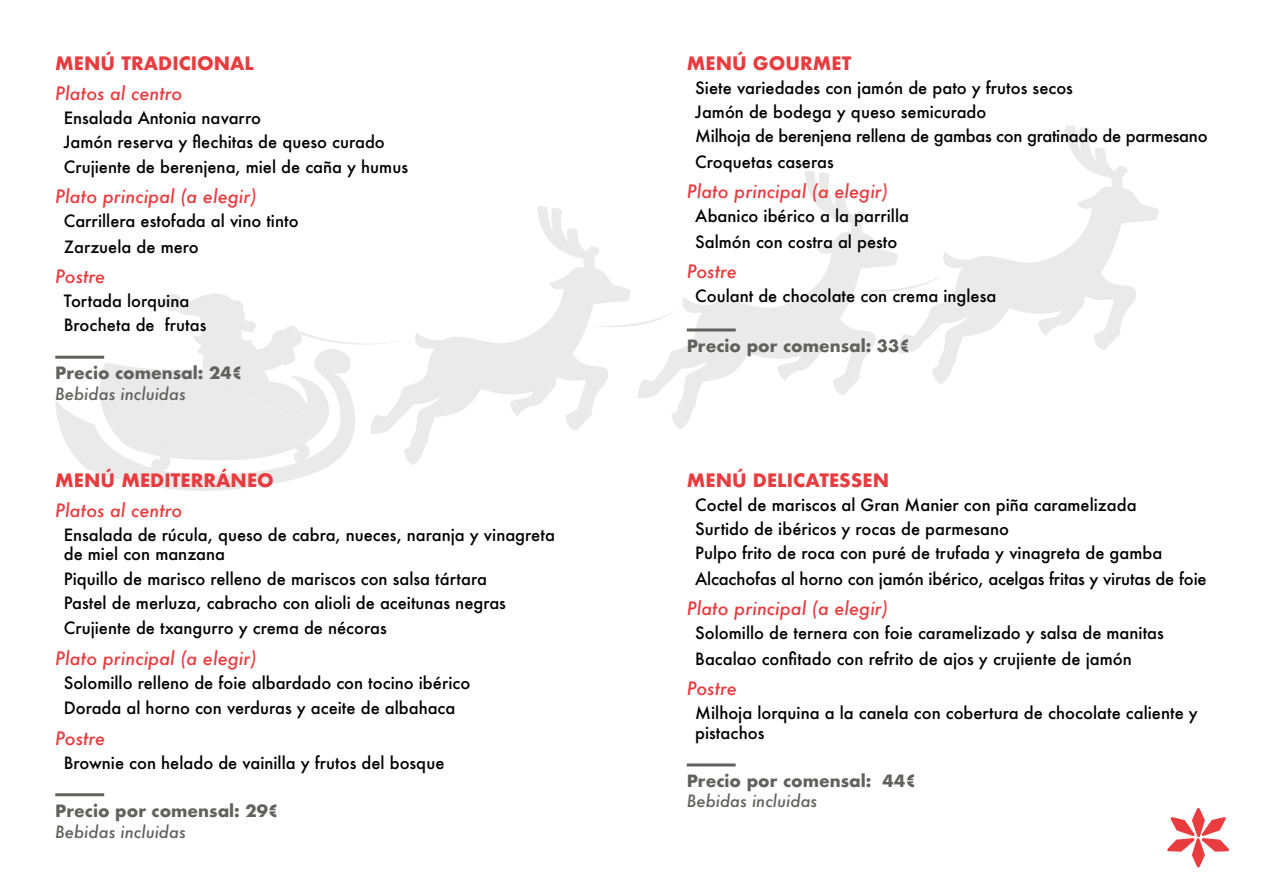
<style>
.page{position:relative;width:1263px;height:893px;background:#fff}
.page>*{position:absolute;margin:0;border:0;box-sizing:border-box;transform-origin:0 0}
.t1{font:italic 500 18px "Futura";color:#e83c3f}
.t2{font:700 18px "Futura";color:#e83c3f}
.t3{font:500 16.5px/24px "Futura";color:#000}
.t4{font:700 16.5px "Futura";color:#616160}
.t5{font:italic 500 16.5px "Futura";color:#616160}
</style>
<div class="page">
<svg style="left:403px;top:206px;width:227px;height:259px"></svg>
<svg style="left:638px;top:171px;width:258px;height:258px"></svg>
<svg style="left:896px;top:125px;width:262px;height:259px"></svg>
<svg style="left:55px;top:293px;width:348px;height:198px"></svg>
<svg style="left:592px;top:309px;width:85px;height:18px"></svg>
<svg style="left:859px;top:274px;width:85px;height:18px"></svg>
<svg style="left:1167px;top:808px;width:62px;height:59px"></svg>
<hr style="left:55px;top:356px;width:49px;height:3px;background:#616160">
<hr style="left:55px;top:793px;width:49px;height:3px;background:#616160">
<hr style="left:687px;top:763px;width:49px;height:3px;background:#616160">
<hr style="left:687px;top:328px;width:49px;height:3px;background:#616160">
<p class="t2" style="left:55px;top:50px;width:200px">MENÚ TRADICIONAL</p>
<p class="t1" style="left:55px;top:81px;width:128px">Platos al centro</p>
<p class="t3" style="left:64px;top:106px;width:346px">Ensalada Antonia navarro<br>Jamón reserva y flechitas de queso curado<br>Crujiente de berenjena, miel de caña y humus</p>
<p class="t1" style="left:55px;top:184px;width:203px">Plato principal (a elegir)</p>
<p class="t3" style="left:64px;top:207px;width:236px;line-height:25.8px">Carrillera estofada al vino tinto<br>Zarzuela de mero</p>
<p class="t1" style="left:55px;top:264px;width:52px">Postre</p>
<p class="t3" style="left:64px;top:288px;width:144px">Tortada lorquina<br>Brocheta de frutas</p>
<p class="t4" style="left:55px;top:361px;width:189px">Precio comensal: 24€</p>
<p class="t5" style="left:55px;top:383px;width:132px">Bebidas incluidas</p>
<p class="t2" style="left:55px;top:467px;width:220px">MENÚ MEDITERRÁNEO</p>
<p class="t1" style="left:55px;top:497px;width:128px">Platos al centro</p>
<p class="t3" style="left:64px;top:524px;width:493px;line-height:19.8px">Ensalada de rúcula, queso de cabra, nueces, naranja y vinagreta de miel con manzana</p>
<p class="t3" style="left:64px;top:566px;width:444px">Piquillo de marisco relleno de mariscos con salsa tártara<br>Pastel de merluza, cabracho con alioli de aceitunas negras</p>
<p class="t3" style="left:64px;top:616px;width:324px">Crujiente de txangurro y crema de nécoras</p>
<p class="t1" style="left:55px;top:645px;width:203px">Plato principal (a elegir)</p>
<p class="t3" style="left:64px;top:669px;width:408px;line-height:25.8px">Solomillo relleno de foie albardado con tocino ibérico<br>Dorada al horno con verduras y aceite de albahaca</p>
<p class="t1" style="left:55px;top:725px;width:52px">Postre</p>
<p class="t3" style="left:64px;top:750px;width:382px">Brownie con helado de vainilla y frutos del bosque</p>
<p class="t4" style="left:55px;top:798px;width:225px">Precio por comensal: 29€</p>
<p class="t5" style="left:55px;top:821px;width:132px">Bebidas incluidas</p>
<p class="t2" style="left:687px;top:50px;width:166px">MENÚ GOURMET</p>
<p class="t3" style="left:695px;top:76px;width:514px">Siete variedades con jamón de pato y frutos secos<br>Jamón de bodega y queso semicurado<br>Milhoja de berenjena rellena de gambas con gratinado de parmesano</p>
<p class="t3" style="left:695px;top:150px;width:140px">Croquetas caseras</p>
<p class="t1" style="left:687px;top:179px;width:203px">Plato principal (a elegir)</p>
<p class="t3" style="left:695px;top:203px;width:215px;line-height:25.8px">Abanico ibérico a la parrilla<br>Salmón con costra al pesto</p>
<p class="t1" style="left:687px;top:259px;width:52px">Postre</p>
<p class="t3" style="left:695px;top:284px;width:303px">Coulant de chocolate con crema inglesa</p>
<p class="t4" style="left:687px;top:334px;width:225px">Precio por comensal: 33€</p>
<p class="t2" style="left:687px;top:467px;width:204px">MENÚ DELICATESSEN</p>
<p class="t3" style="left:695px;top:493px;width:468px">Coctel de mariscos al Gran Manier con piña caramelizada<br>Surtido de ibéricos y rocas de parmesano<br>Pulpo frito de roca con puré de trufada y vinagreta de gamba</p>
<p class="t3" style="left:695px;top:567px;width:513px">Alcachofas al horno con jamón ibérico, acelgas fritas y virutas de foie</p>
<p class="t1" style="left:687px;top:596px;width:203px">Plato principal (a elegir)</p>
<p class="t3" style="left:695px;top:620px;width:470px;line-height:25.8px">Solomillo de ternera con foie caramelizado y salsa de manitas<br>Bacalao confitado con refrito de ajos y crujiente de jamón</p>
<p class="t1" style="left:687px;top:676px;width:52px">Postre</p>
<p class="t3" style="left:695px;top:703px;width:504px;line-height:19.8px">Milhoja lorquina a la canela con cobertura de chocolate caliente y pistachos</p>
<p class="t4" style="left:687px;top:769px;width:231px">Precio por comensal: 44€</p>
<p class="t5" style="left:687px;top:789px;width:132px">Bebidas incluidas</p>
</div>
